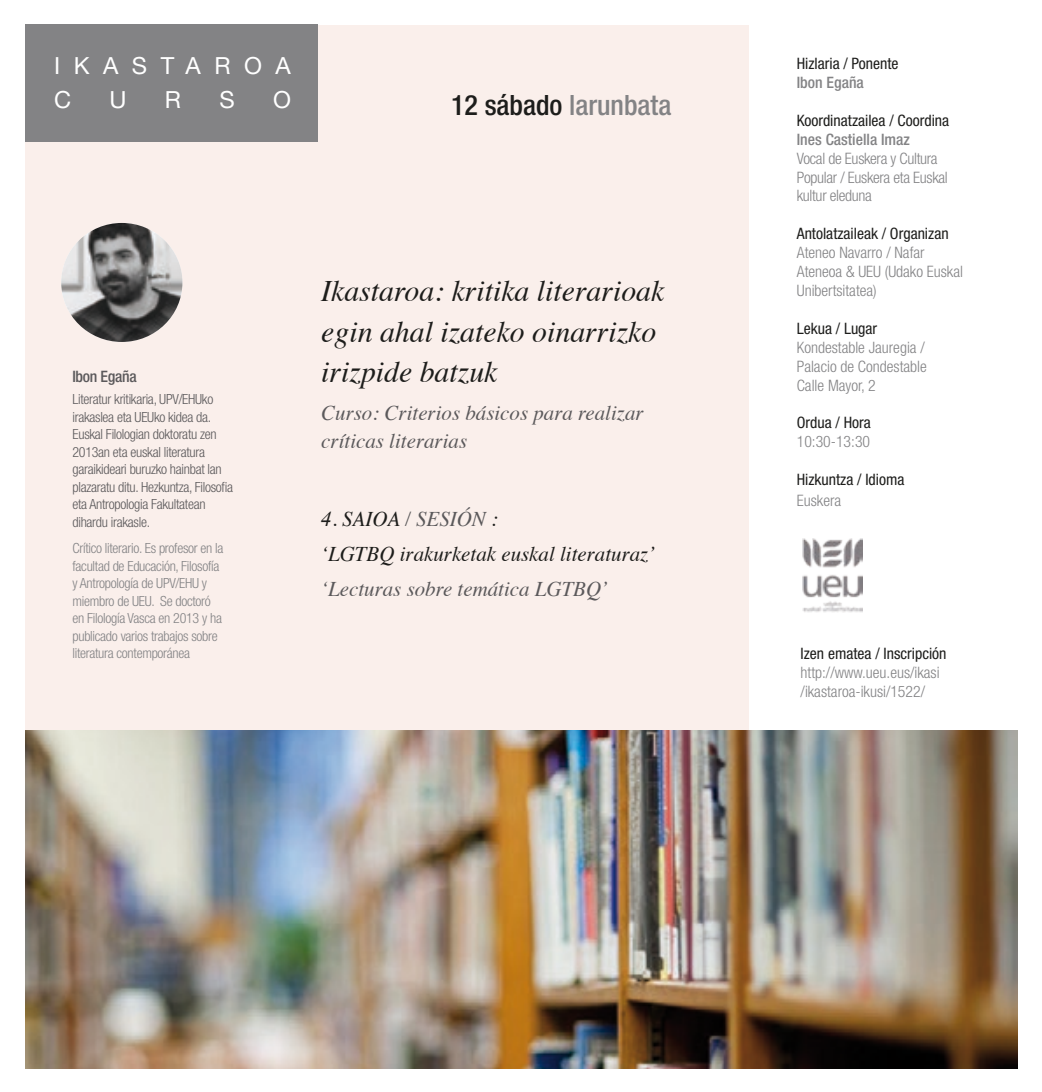
<style>
.page{position:relative;width:1042px;height:1092px;background:#fff}
.page>*{position:absolute;margin:0;border:0;box-sizing:border-box;transform-origin:0 0}
.t1{font:italic 29.75px/40.4px "Times";color:#1d1d1b}
.t2{font:500 condensed 28px "Helvetica Neue LT Std";color:#838385}
.t3{font:23.62px/33.9px "Helvetica Neue LT Std";letter-spacing:.57em;color:#fff}
.t4{font:italic 21px/27.8px "Times";color:#5b595b}
.t5{font:italic 21px/34.8px "Times";color:#1d1d1b}
.t6{font:300 condensed 15.75px/18.9px "Helvetica Neue LT Std";color:#838385}
.t7{font:condensed 15.75px "Helvetica Neue LT Std";color:#1d1d1b}
.t8{font:300 condensed 15.75px/18.9px "Helvetica Neue LT Std";letter-spacing:-.02em;color:#838385}
.t9{font:500 condensed 15.75px "Helvetica Neue LT Std";color:#838385}
.t10{font:500 condensed 15.75px "Helvetica Neue LT Std";letter-spacing:-.02em;color:#5b595b}
.t11{font:300 condensed 14px/17.5px "Helvetica Neue LT Std";letter-spacing:-.02em;color:#5b595b}
.t12{font:300 condensed 14px/17.5px "Helvetica Neue LT Std";letter-spacing:-.02em;color:#838385}
.s1{color:#1d1d1b}
.s2{color:#5b595b}
</style>
<div class="page">
<div style="left:25px;top:25px;width:724px;height:705px;background:#faefeb"></div>
<div style="left:25px;top:25px;width:292px;height:117px;background:#838385"></div>
<img style="left:61px;top:223px;width:121px;height:119px">
<img style="left:802px;top:538px;width:60px;height:74px">
<img style="left:25px;top:730px;width:992px;height:338px">
<h3 class="t3" style="left:54px;top:48px;width:238px">IKASTAROA<br>C</h3>
<h3 class="t3" style="left:109px;top:82px;width:19px">U</h3>
<h3 class="t3" style="left:165px;top:82px;width:18px">R</h3>
<h3 class="t3" style="left:219px;top:82px;width:17px">S</h3>
<h3 class="t3" style="left:273px;top:82px;width:19px">O</h3>
<h2 class="t2" style="left:451px;top:88px;width:222px"><span class="s1">12 sábado</span> larunbata</h2>
<p class="t10" style="left:72px;top:366px;width:66px">Ibon Egaña</p>
<p class="t11" style="left:72px;top:390px;width:162px">Literatur kritikaria, UPV/EHUko irakaslea eta UEUko kidea da.<br>Euskal Filologian doktoratu zen<br>2013an eta euskal literatura garaikideari buruzko hainbat lan plazaratu ditu. Hezkuntza, Filosofia eta Antropologia Fakultatean dihardu irakasle.</p>
<p class="t12" style="left:72px;top:539px;width:153px">Crítico literario. Es profesor en la facultad de Educación, Filosofía y Antropología de UPV/EHU y miembro de UEU. Se doctoró en Filología Vasca en 2013 y ha publicado varios trabajos sobre literatura contemporánea</p>
<h1 class="t1" style="left:321px;top:269px;width:345px">Ikastaroa: kritika literarioak egin ahal izateko oinarrizko irizpide batzuk</h1>
<h3 class="t4" style="left:321px;top:397px;width:324px">Curso: Criterios básicos para realizar críticas literarias</h3>
<h3 class="t5" style="left:321px;top:500px;width:336px">4. SAIOA <span class="s2">/ SESIÓN</span> :<br>‘LGTBQ irakurketak euskal literaturaz’</h3>
<h3 class="t4" style="left:321px;top:574px;width:288px">‘Lecturas sobre temática LGTBQ’</h3>
<p class="t7" style="left:797px;top:54px;width:103px">Hizlaria / Ponente</p>
<p class="t9" style="left:797px;top:73px;width:69px">Ibon Egaña</p>
<p class="t7" style="left:797px;top:111px;width:154px">Koordinatzailea / Coordina</p>
<p class="t9" style="left:797px;top:130px;width:115px">Ines Castiella Imaz</p>
<p class="t8" style="left:797px;top:148px;width:152px">Vocal de Euskera y Cultura<br>Popular / Euskera eta Euskal kultur eleduna</p>
<p class="t7" style="left:797px;top:224px;width:153px">Antolatzaileak / Organizan</p>
<p class="t6" style="left:797px;top:243px;width:168px">Ateneo Navarro / Nafar<br>Ateneoa &amp; UEU (Udako Euskal<br>Unibertsitatea)</p>
<p class="t7" style="left:797px;top:319px;width:82px">Lekua / Lugar</p>
<p class="t6" style="left:797px;top:337px;width:131px">Kondestable Jauregia /<br>Palacio de Condestable<br>Calle Mayor, 2</p>
<p class="t7" style="left:797px;top:413px;width:76px">Ordua / Hora</p>
<p class="t6" style="left:797px;top:432px;width:75px">10:30-13:30</p>
<p class="t7" style="left:797px;top:470px;width:109px">Hizkuntza / Idioma</p>
<p class="t6" style="left:797px;top:491px;width:46px">Euskera</p>
<p class="t7" style="left:800px;top:644px;width:147px">Izen ematea / Inscripción</p>
<p class="t6" style="left:800px;top:663px;width:141px">http://www.ueu.eus/ikasi /ikastaroa-ikusi/1522/</p>
</div>
